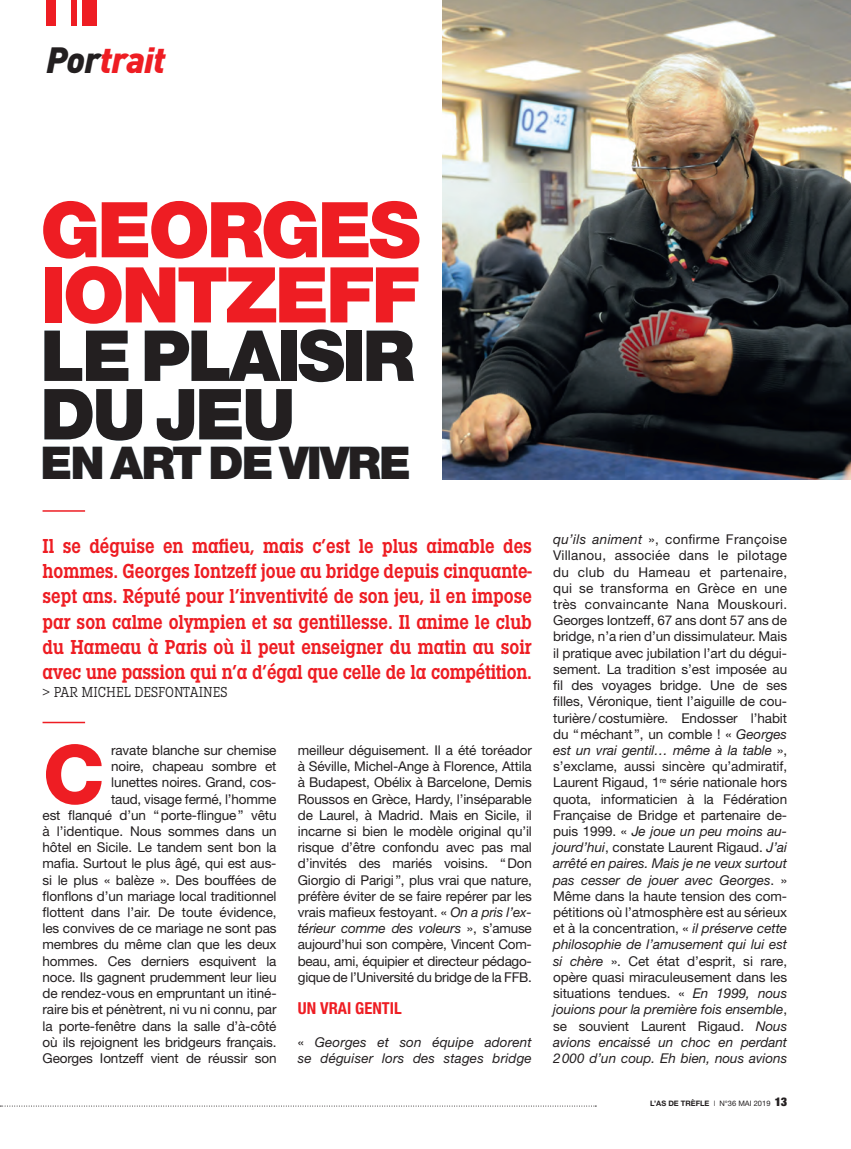
<style>
.page{position:relative;width:851px;height:1149px;background:#fff}
.page>*{position:absolute;margin:0;border:0;box-sizing:border-box;transform-origin:0 0}
.t1{font:800 81.6px "Helvetica Neue";color:#ee1d23}
.t2{font:900 77.1px/65.1px "Helvetica Neue";letter-spacing:-.04em;color:#ee1d23}
.t3{font:900 70.35px/58.5px "Helvetica Neue";letter-spacing:-.04em;color:#231f20}
.t4{font:900 45.15px "Helvetica Neue";letter-spacing:-.04em;color:#231f20}
.t5{font:italic 900 36px "DIN";letter-spacing:-.025em;color:#ee1d23}
.t6{font:600 21px/25.2px "Lubalin Graph Cd ITC";letter-spacing:-.01em;color:#ee1d23;text-align:justify}
.t7{font:700 condensed 16.5px "Helvetica Neue";color:#ee1d23}
.t8{font:15px "Lubalin Graph Cd ITC";color:#231f20}
.t9{font:13.5px/16.2px "Helvetica Neue";letter-spacing:-.01em;color:#231f20;text-align:justify}
.t10{font:italic 13.5px/16.2px "Helvetica Neue";letter-spacing:.01em;color:#231f20}
.t11{font:700 7.5px "Helvetica Neue";color:#231f20}
.s1{font-family:"DIN Black Italic Alt";font-weight:400;font-style:normal;color:#231f20}
.s2{font-style:italic}
.s3{font-style:normal}
.s4{font-weight:300}
.s5{font-weight:400}
.s6{font-weight:900;font-stretch:expanded;font-size:12px}
</style>
<div class="page">
<img style="left:442px;top:0;width:408px;height:479px">
<div style="left:82px;top:0;width:15px;height:26px;background:#ee1d23"></div>
<div style="left:71px;top:0;width:6px;height:26px;background:#ee1d23"></div>
<div style="left:46px;top:0;width:10px;height:26px;background:#ee1d23"></div>
<hr style="left:43px;top:721px;width:42px;height:2px;background:#ee1d23">
<hr style="left:43px;top:510px;width:42px;height:1px;background:#ee1d23">
<svg style="left:0;top:1105px;width:596px;height:1px"></svg>
<h3 class="t5" style="left:46px;top:36px;width:121px"><span class="s1">Por</span>trait</h3>
<h2 class="t2" style="left:40px;top:197px;width:381px">GEORGES<br>IONTZEFF</h2>
<h3 class="t3" style="left:40px;top:326px;width:376px">LE PLAISIR<br>DU JEU</h3>
<h3 class="t4" style="left:40px;top:436px;width:372px">EN ART DE VIVRE</h3>
<p class="t6" style="left:42px;top:533px;width:491px">Il se déguise en mafieu, mais c’est le plus aimable des hommes. Georges Iontzeff joue au bridge depuis cinquante&shy;sept ans. Réputé pour l’inventivité de son jeu, il en impose par son calme olympien et sa gentillesse. Il anime le club du Hameau à Paris où il peut enseigner du matin au soir avec une passion qui n’a d’égal que celle de la compétition.</p>
<p class="t8" style="left:43px;top:683px;width:186px">&gt; PAR MICHEL DESFONTAINES</p>
<h1 class="t1" style="left:43px;top:725px;width:63px">C</h1>
<p class="t9" style="left:43px;top:741px;width:235px;text-align:right">ravate blanche sur chemise<br>noire, chapeau sombre et<br>lunettes noires. Grand, cos-<br>taud, visage fermé, l’homme<br>est flanqué d’un “porte-flingue” vêtu à l’identique. Nous sommes dans un hôtel en Sicile. Le tandem sent bon la mafia. Surtout le plus âgé, qui est aus&shy;si le plus « balèze ». Des bouffées de flonflons d’un mariage local traditionnel flottent dans l’air. De toute évidence, les convives de ce mariage ne sont pas membres du même clan que les deux hommes. Ces derniers esquivent la noce. Ils gagnent prudemment leur lieu de rendez-vous en empruntant un itiné&shy;raire bis et pénètrent, ni vu ni connu, par la porte-fenêtre dans la salle d’à-côté où ils rejoignent les bridgeurs français.<br>Georges Iontzeff vient de réussir son</p>
<p class="t9" style="left:298px;top:741px;width:235px">meilleur déguisement. Il a été toréador à Séville, Michel-Ange à Florence, Attila à Budapest, Obélix à Barcelone, Demis Roussos en Grèce, Hardy, l’inséparable de Laurel, à Madrid. Mais en Sicile, il incarne si bien le modèle original qu’il risque d’être confondu avec pas mal d’invités des mariés voisins. “Don Giorgio di Parigi”, plus vrai que nature, préfère éviter de se faire repérer par les vrais mafieux festoyant. « <span class="s2">On a pris l’ex&shy;térieur comme des voleurs</span> », s’amuse aujourd’hui son compère, Vincent Com&shy;beau, ami, équipier et directeur pédago&shy;gique de l’Université du bridge de la FFB.</p>
<p class="t7" style="left:298px;top:998px;width:105px">UN VRAI GENTIL</p>
<p class="t10" style="left:298px;top:1033px;width:235px"><span class="s3">«</span> Georges et son équipe adorent se déguiser lors des stages bridge</p>
<p class="t9" style="left:553px;top:531px;width:235px"><span class="s2">qu’ils animent</span> », confirme Françoise Villanou, associée dans le pilotage du club du Hameau et partenaire, qui se transforma en Grèce en une très convaincante Nana Mouskouri.<br>Georges Iontzeff, 67 ans dont 57 ans de bridge, n’a rien d’un dissimulateur. Mais il pratique avec jubilation l’art du dégui&shy;sement. La tradition s’est imposée au fil des voyages bridge. Une de ses filles, Véronique, tient l’aiguille de cou&shy;turière/costumière. Endosser l’habit du “méchant ”, un comble ! « <span class="s2">Georges est un vrai gentil… même à la table</span> », s’exclame, aussi sincère qu’admiratif, Laurent Rigaud, 1<sup>re</sup> série nationale hors quota, informaticien à la Fédération Française de Bridge et partenaire de&shy;puis 1999. « <span class="s2">Je joue un peu moins au&shy;jourd’hui</span>, constate Laurent Rigaud. <span class="s2">J’ai arrêté en paires. Mais je ne veux surtout pas cesser de jouer avec Georges</span>. » Même dans la haute tension des com&shy;pétitions où l’atmosphère est au sérieux et à la concentration, « <span class="s2">il préserve cette philosophie de l’amusement qui lui est si chère</span> ». Cet état d’esprit, si rare, opère quasi miraculeusement dans les situations tendues. « <span class="s2">En 1999, nous jouions pour la première fois ensemble</span>, se souvient Laurent Rigaud. <span class="s2">Nous avions encaissé un choc en perdant 2000 d’un coup. Eh bien, nous avions</span></p>
<p class="t11" style="left:650px;top:1098px;width:138px">L’AS DE TRÈFLE <span class="s4">I</span> <span class="s5">N°36 MAI 2019</span> <span class="s6">13</span></p>
</div>
